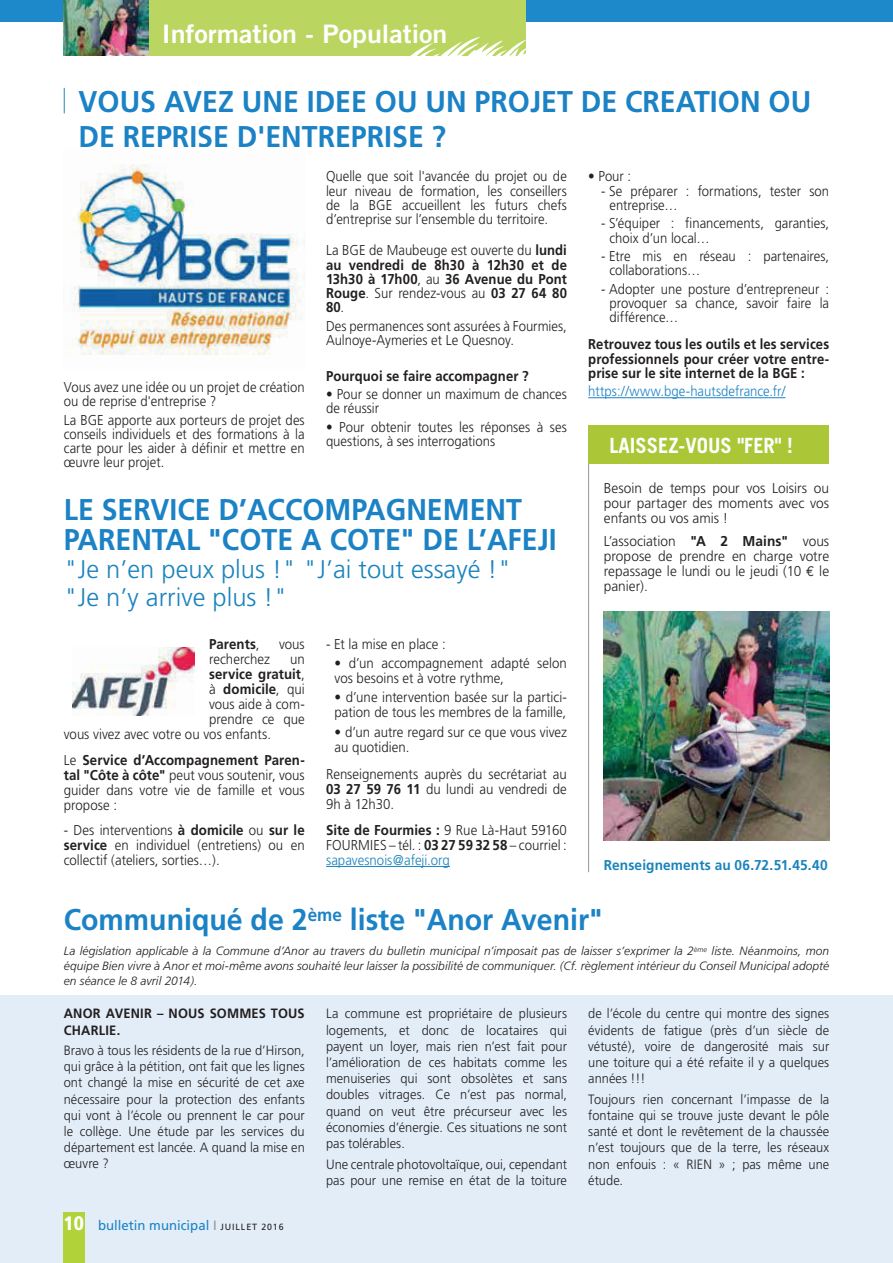
<style>
.page{position:relative;width:893px;height:1263px;background:#fff}
.page>*{position:absolute;margin:0;border:0;box-sizing:border-box;transform-origin:0 0}
.t1{font:700 30px/34.5px "Frutiger";color:#1b82c5;scale:.95 1}
.t2{font:300 25.5px/28px "Frutiger";color:#1a83bc}
.t3{font:25.5px "Trade Gothic Bold Two";color:#fff;scale:1.05 1}
.t4{font:700 21px "Trade Gothic";color:#fff}
.t5{font:300 14.25px/14.2px "Frutiger";color:#231f20;scale:.92 1}
.t6{font:300 14.25px/15px "Frutiger";color:#231f20;text-align:justify;scale:.93 1}
.t7{font:700 14.25px/14.2px "Frutiger";letter-spacing:.005em;color:#231f20;text-align:justify;scale:.92 1}
.t8{font:300 14.25px/15px "Frutiger";color:#231f20;text-align:justify;scale:.96 1}
.t9{font:700 14.25px "Frutiger";letter-spacing:.005em;color:#231f20;scale:.93 1}
.t10{font:300 14.25px "Frutiger";color:#1b82c5;scale:.92 1}
.t11{font:700 14.25px "Frutiger";letter-spacing:.01em;color:#1a83bc;scale:.96 1}
.t12{font:300 13.5px/16.2px "Frutiger";letter-spacing:.005em;color:#231f20;text-align:justify;scale:.95 1}
.t13{font:700 13.5px/16.2px "Frutiger";letter-spacing:.015em;color:#231f20;scale:.95 1}
.t14{font:13.5px "Frutiger";color:#1b82c5}
.t15{font:italic 300 12px/15px "Frutiger";letter-spacing:.005em;color:#231f20;text-align:justify}
.s1{font-weight:300}
.s2{font-weight:700}
.s3{color:#1a83bc}
.s4{font-family:"Euro Mono";font-weight:400}
.s5{font-weight:900;font-stretch:condensed;font-size:19.5px;color:#fff}
.s6{color:#939595}
.s7{font-size:9px;color:#231f20}
</style>
<div class="page">
<div style="left:0;top:995px;width:893px;height:268px;background:#e2edf8"></div>
<div style="left:64px;top:1212px;width:21px;height:51px;background:#b2d239"></div>
<div style="left:0;top:0;width:893px;height:21px;background:#1d89ca"></div>
<div style="left:64px;top:0;width:462px;height:55px;background:#bbd660"></div>
<svg style="left:399px;top:36px;width:127px;height:20px"></svg>
<img style="left:64px;top:0;width:85px;height:55px">
<svg style="left:64px;top:88px;width:1px;height:25px"></svg>
<hr style="left:588px;top:397px;width:197px;height:1px;background:#1b82c5">
<hr style="left:326px;top:866px;width:124px;height:1px;background:#1a83bc">
<img style="left:72px;top:648px;width:122px;height:68px">
<img style="left:604px;top:611px;width:225px;height:229px">
<hr style="left:588px;top:463px;width:1px;height:409px;background:#939595">
<img style="left:63px;top:164px;width:242px;height:191px">
<div style="left:588px;top:425px;width:241px;height:38px;background:#abc738"></div>
<h2 class="t3" style="left:162px;top:18px;width:273px">Information - Population</h2>
<h1 class="t1" style="left:79px;top:84px;width:773px">VOUS AVEZ UNE IDEE OU UN PROJET DE CREATION OU<br>DE REPRISE D'ENTREPRISE ?</h1>
<p class="t5" style="left:64px;top:380px;width:263px">Vous avez une idée ou un projet de création ou de reprise d'entreprise ?</p>
<p class="t5" style="left:64px;top:413px;width:263px;text-align:justify">La BGE apporte aux porteurs de projet des conseils individuels et des formations à la carte pour les aider à définir et mettre en œuvre leur projet.</p>
<p class="t5" style="left:326px;top:169px;width:263px;text-align:justify">Quelle que soit l'avancée du projet ou de leur niveau de formation, les conseillers de la BGE accueillent les futurs chefs d’entreprise sur l’ensemble du territoire.</p>
<p class="t7" style="left:326px;top:243px;width:263px"><span class="s1">La BGE de Maubeuge est ouverte du</span> lundi au vendredi de 8h30 à 12h30 et de 13h30 à 17h00<span class="s1">, au</span> 36 Avenue du Pont Rouge<span class="s1">. Sur rendez-vous au</span> 03 27 64 80<br>80<span class="s1">.</span></p>
<p class="t5" style="left:326px;top:319px;width:263px">Des permanences sont assurées à Fourmies,<br>Aulnoye-Aymeries et Le Quesnoy.</p>
<p class="t7" style="left:326px;top:368px;width:222px">Pourquoi se faire accompagner ?</p>
<p class="t5" style="left:326px;top:387px;width:263px">• Pour se donner un maximum de chances de réussir</p>
<p class="t5" style="left:326px;top:420px;width:263px">• Pour obtenir toutes les réponses à ses questions, à ses interrogations</p>
<h1 class="t1" style="left:64px;top:494px;width:520px;line-height:30px">LE SERVICE D’ACCOMPAGNEMENT<br>PARENTAL "COTE A COTE" DE L’AFEJI</h1>
<h2 class="t2" style="left:64px;top:555px;width:449px">"Je n’en peux plus !" "J’ai tout essayé !" "Je n’y arrive plus !"</h2>
<p class="t9" style="left:209px;top:635px;width:56px">Parents<span class="s1">,</span></p>
<p class="t6" style="left:279px;top:636px;width:29px">vous</p>
<p class="t6" style="left:209px;top:651px;width:67px">recherchez</p>
<p class="t6" style="left:290px;top:651px;width:17px">un</p>
<p class="t9" style="left:209px;top:665px;width:104px">service gratuit<span class="s1">,</span></p>
<p class="t9" style="left:209px;top:680px;width:104px"><span class="s1">à</span> domicile<span class="s1">, qui</span></p>
<p class="t6" style="left:209px;top:696px;width:104px">vous aide à com-</p>
<p class="t6" style="left:209px;top:711px;width:104px">prendre ce que</p>
<p class="t6" style="left:64px;top:726px;width:224px">vous vivez avec votre ou vos enfants.</p>
<p class="t6" style="left:64px;top:752px;width:261px">Le <span class="s2">Service d’Accompagnement Paren&shy;tal "Côte à côte"</span> peut vous soutenir, vous guider dans votre vie de famille et vous propose :</p>
<p class="t6" style="left:64px;top:823px;width:261px">- Des interventions <span class="s2">à domicile</span> ou <span class="s2">sur le service</span> en individuel (entretiens) ou en collectif (ateliers, sorties…).</p>
<p class="t6" style="left:326px;top:636px;width:130px">- Et la mise en place :</p>
<p class="t6" style="left:334px;top:656px;width:251px">• d’un accompagnement adapté selon vos besoins et à votre rythme,</p>
<p class="t6" style="left:334px;top:690px;width:251px">• d’une intervention basée sur la partici&shy;pation de tous les membres de la famille,</p>
<p class="t6" style="left:334px;top:724px;width:251px">• d’un autre regard sur ce que vous vivez au quotidien.</p>
<p class="t6" style="left:326px;top:767px;width:261px">Renseignements auprès du secrétariat au <span class="s2">03 27 59 76 11</span> du lundi au vendredi de 9h à 12h30.</p>
<p class="t6" style="left:326px;top:822px;width:261px"><span class="s2">Site de Fourmies :</span> 9 Rue Là-Haut 59160<br>FOURMIES – tél. : <span class="s2">03 27 59 32 58</span> – courriel : <span class="s3">sapavesnois@afeji.org</span></p>
<p class="t5" style="left:588px;top:169px;width:48px">• Pour :</p>
<p class="t5" style="left:609px;top:183px;width:240px;text-indent:-9px">- Se préparer : formations, tester son entreprise…</p>
<p class="t5" style="left:609px;top:216px;width:240px;text-indent:-9px">- S’équiper : financements, garanties, choix d’un local…</p>
<p class="t5" style="left:609px;top:249px;width:240px;text-indent:-9px">- Etre mis en réseau : partenaires, collaborations…</p>
<p class="t5" style="left:609px;top:282px;width:240px;text-align:justify;text-indent:-9px">- Adopter une posture d’entrepreneur : provoquer sa chance, savoir faire la différence…</p>
<p class="t7" style="left:588px;top:337px;width:263px">Retrouvez tous les outils et les services professionnels pour créer votre entre&shy;prise sur le site internet de la BGE :</p>
<p class="t10" style="left:588px;top:383px;width:216px">https://www.bge-hautsdefrance.fr/</p>
<h3 class="t4" style="left:610px;top:432px;width:185px">LAISSEZ-VOUS "FER" !</h3>
<p class="t8" style="left:604px;top:480px;width:236px">Besoin de temps pour vos Loisirs ou pour partager des moments avec vos enfants ou vos amis !</p>
<p class="t8" style="left:604px;top:534px;width:236px">L’association <span class="s2">"A 2 Mains"</span> vous propose de prendre en charge votre repassage le lundi ou le jeudi (10 <span class="s4">€</span> le panier).</p>
<p class="t11" style="left:604px;top:856px;width:235px">Renseignements au 06.72.51.45.40</p>
<h1 class="t1" style="left:64px;top:902px;width:569px">Communiqué de 2<sup>ème</sup> liste "Anor Avenir"</h1>
<p class="t15" style="left:64px;top:943px;width:767px">La législation applicable à la Commune d’Anor au travers du bulletin municipal n’imposait pas de laisser s’exprimer la 2<sup>ème</sup> liste. Néanmoins, mon équipe Bien vivre à Anor et moi-même avons souhaité leur laisser la possibilité de communiquer. (Cf. règlement intérieur du Conseil Municipal adopté en séance le 8 avril 2014).</p>
<p class="t13" style="left:64px;top:1005px;width:255px">ANOR AVENIR – NOUS SOMMES TOUS<br>CHARLIE.</p>
<p class="t12" style="left:64px;top:1042px;width:255px">Bravo à tous les résidents de la rue d’Hirson, qui grâce à la pétition, ont fait que les lignes ont changé la mise en sécurité de cet axe nécessaire pour la protection des enfants qui vont à l’école ou prennent le car pour le collège. Une étude par les services du département est lancée. A quand la mise en œuvre ?</p>
<p class="t14" style="left:64px;top:1217px;width:221px"><span class="s5">10</span> bulletin municipal <span class="s6">I</span> <span class="s7">JUILLET 2016</span></p>
<p class="t12" style="left:326px;top:1006px;width:255px">La commune est propriétaire de plusieurs logements, et donc de locataires qui payent un loyer, mais rien n’est fait pour l’amélioration de ces habitats comme les menuiseries qui sont obsolètes et sans doubles vitrages. Ce n’est pas normal, quand on veut être précurseur avec les économies d’énergie. Ces situations ne sont pas tolérables.</p>
<p class="t12" style="left:326px;top:1156px;width:255px">Une centrale photovoltaïque, oui, cependant pas pour une remise en état de la toiture</p>
<p class="t12" style="left:588px;top:1006px;width:255px">de l’école du centre qui montre des signes évidents de fatigue (près d’un siècle de vétusté), voire de dangerosité mais sur une toiture qui a été refaite il y a quelques années !!!</p>
<p class="t12" style="left:588px;top:1091px;width:255px">Toujours rien concernant l’impasse de la fontaine qui se trouve juste devant le pôle santé et dont le revêtement de la chaussée n’est toujours que de la terre, les réseaux non enfouis : « RIEN » ; pas même une étude.</p>
</div>
